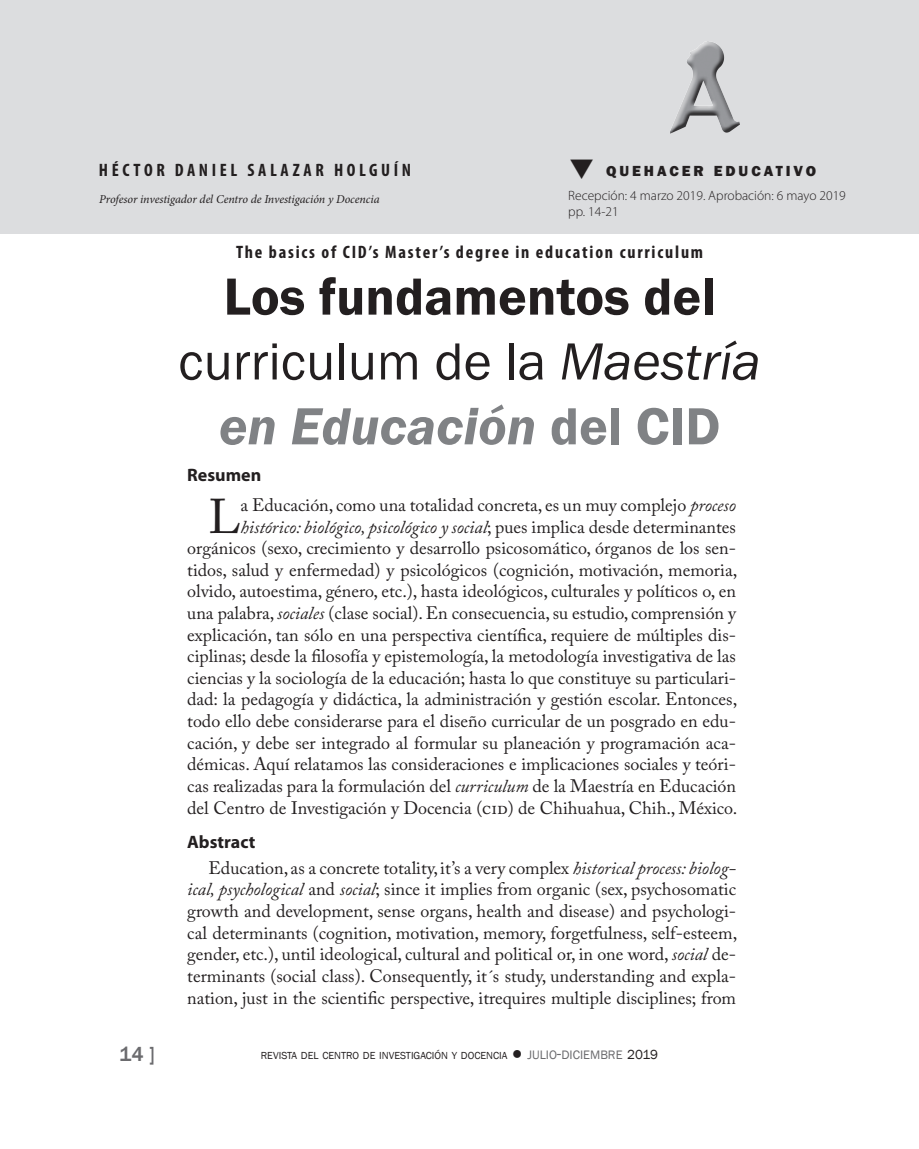
<style>
.page{position:relative;width:919px;height:1149px;background:#fff}
.page>*{position:absolute;margin:0;border:0;box-sizing:border-box;transform-origin:0 0}
.t1{font:600 54px/64.8px "Franklin Gothic";color:#231f20;text-align:center}
.t2{font:48.45px "Adobe Caslon Pro";color:#231f20}
.t3{font:500 21px "Franklin Gothic";color:#6b6b6e}
.t4{font:18px/21.6px "Adobe Caslon Pro";color:#231f20;text-align:right}
.t5{font:700 condensed 18px "Myriad Pro";letter-spacing:.1em;color:#231f20}
.t6{font:700 condensed 18px "Myriad Pro";letter-spacing:.2em;color:#231f20}
.t7{font:700 18px "Myriad Pro";color:#231f20}
.t8{font:800 15px "Franklin Gothic";letter-spacing:.2em;color:#231f20}
.t9{font:300 13.5px/16.2px "Myriad Pro";color:#231f20}
.t10{font:italic 12px "Minion Pro";letter-spacing:-.01em;color:#231f20}
.t11{font:10.5px "Franklin Gothic";color:#231f20}
.s1{font-weight:400}
.s2{font-weight:400;font-style:italic}
.s3{font-style:italic;color:#808285}
.s4{color:#808285}
.s5{font-style:italic}
.s6{font-style:inherit}
.s7{font-size:18px}
.s8{font-size:12.6px;color:#6b6b6e}
.s9{font-size:18px;color:#6b6b6e}
.s10{font-size:13.5px}
</style>
<div class="page">
<div style="left:0;top:0;width:918px;height:233px;background:#dcdddf"></div>
<div style="left:668px;top:41px;width:72px;height:92px;background:#fff;opacity:.75"></div>
<div style="left:668px;top:46px;width:72px;height:88px;background:#231f20;opacity:.75"></div>
<p class="t6" style="left:99px;top:159px;width:314px">HÉCTOR DANIEL SALAZAR HOLGUÍN</p>
<p class="t8" style="left:568px;top:161px;width:249px">❑ QUEHACER EDUCATIVO</p>
<p class="t10" style="left:99px;top:190px;width:282px">Profesor investigador del Centro de Investigación y Docencia</p>
<p class="t9" style="left:568px;top:187px;width:279px">Recepción: 4 marzo 2019. Aprobación: 6 mayo 2019 pp. 14-21</p>
<p class="t5" style="left:236px;top:241px;width:468px">The basics of CID’s Master’s degree in education curriculum</p>
<h1 class="t1" style="left:178px;top:265px;width:584px">Los fundamentos del <span class="s1">curriculum de la</span> <span class="s2">Maestría </span><span class="s3">en Educación</span> <span class="s4">del CID</span></h1>
<p class="t7" style="left:187px;top:463px;width:76px">Resumen</p>
<h2 class="t2" style="left:208px;top:487px;width:34px">L</h2>
<p class="t4" style="left:187px;top:493px;width:551px">a Educación, como una totalidad concreta, es un muy complejo <span class="s5">proceso histórico: biológico, psicológico y social</span>; pues implica desde determinantes orgánicos (sexo, crecimiento y desarrollo psicosomático, órganos de los sen&shy;tidos, salud y enfermedad) y psicológicos (cognición, motivación, memoria, olvido, autoestima, género, etc.), hasta ideológicos, culturales y políticos o, en una palabra, <span class="s5">sociales</span> (clase social). En consecuencia, su estudio, comprensión y explicación, tan sólo en una perspectiva científica, requiere de múltiples dis&shy;ciplinas; desde la filosofía y epistemología, la metodología investigativa de las ciencias y la sociología de la educación; hasta lo que constituye su particulari&shy;dad: la pedagogía y didáctica, la administración y gestión escolar. Entonces, todo ello debe considerarse para el diseño curricular de un posgrado en edu&shy;cación, y debe ser integrado al formular su planeación y programación aca&shy;démicas. Aquí relatamos las consideraciones e implicaciones sociales y teóri&shy;cas realizadas para la formulación del <span class="s5">curriculum</span> de la Maestría en Educación del Centro de Investigación y Docencia (cid) de Chihuahua, Chih., México.</p>
<p class="t7" style="left:187px;top:829px;width:70px">Abstract</p>
<p class="t4" style="left:187px;top:856px;width:551px;text-align:justify;text-indent:21px">Education, as a concrete totality, it’s a very complex <span class="s5">historical process: biolog&shy;ical, psychological</span> and <span class="s5">social</span>; since it implies from organic (sex, psychosomatic growth and development, sense organs, health and disease) and psychologi&shy;cal determinants (cognition, motivation, memory, forgetfulness, self-esteem, gender, etc.), until ideological, cultural and political or, in one word, <span class="s5">social</span> de&shy;terminants (social class). Consequently, it´s study, understanding and expla&shy;nation, just in the scientific perspective, itrequires multiple disciplines; from</p>
<p class="t3" style="left:119px;top:1040px;width:37px">14 <span class="s6">]</span></p>
<p class="t11" style="left:261px;top:1048px;width:399px">REVISTA DEL CENTRO DE INVESTIGACIÓN Y DOCENCIA <span class="s7">●</span> <span class="s8">JULIO</span><span class="s9">-</span><span class="s8">DICIEMBRE</span> <span class="s10">2019</span></p>
</div>
